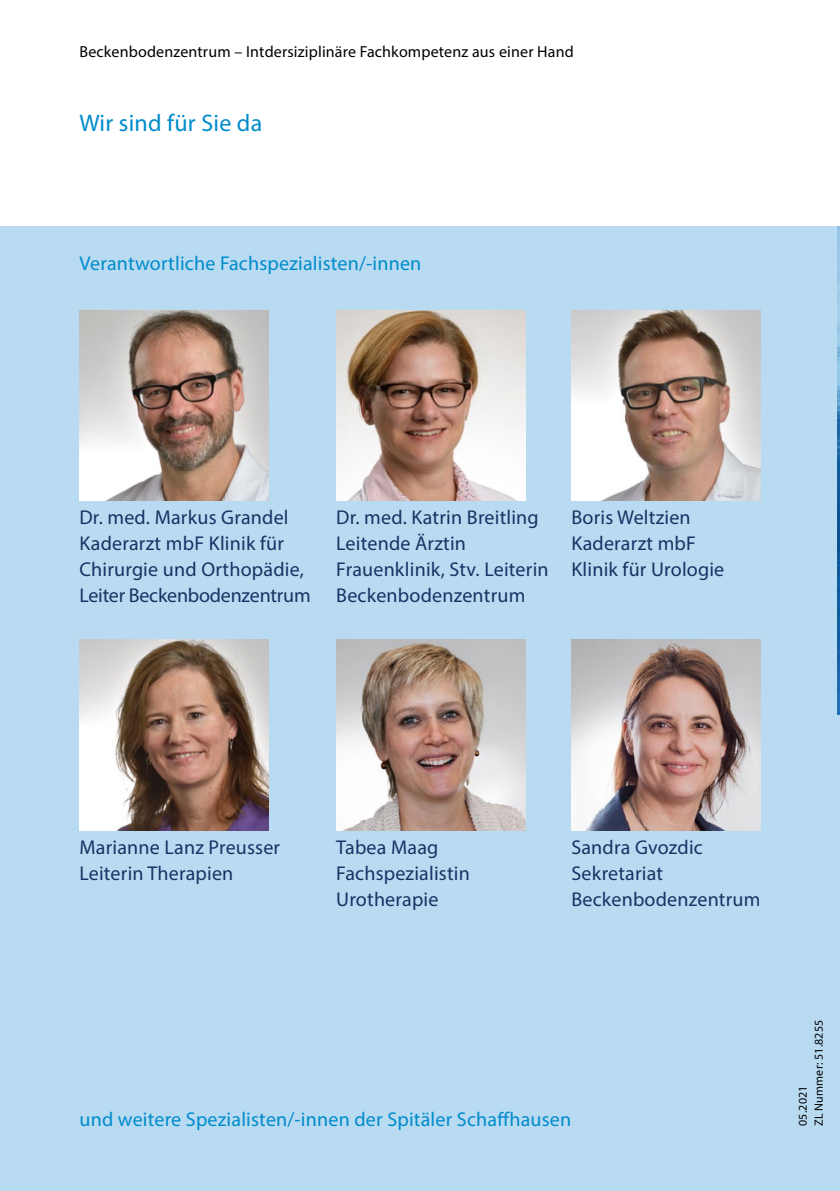
<style>
.page{position:relative;width:840px;height:1191px;background:#fff}
.page>*{position:absolute;margin:0;border:0;box-sizing:border-box;transform-origin:0 0}
.t1{font:24px "Myriad Pro";letter-spacing:.01em;color:#008bcb}
.t2{font:20px/26px "Myriad Pro";letter-spacing:.01em;color:#183264}
.t3{font:20px "Myriad Pro";letter-spacing:.01em;color:#008bcb}
.t4{font:16px "Myriad Pro";letter-spacing:.01em;color:#000}
.t5{font:12px/16px "Myriad Pro";letter-spacing:.01em;color:#000}
</style>
<div class="page">
<div style="left:0;top:227px;width:839px;height:964px;background:#b9dbf2"></div>
<img style="left:837px;top:227px;width:2px;height:487px">
<img style="left:79px;top:639px;width:189px;height:191px">
<img style="left:571px;top:639px;width:189px;height:191px">
<img style="left:336px;top:639px;width:189px;height:191px">
<img style="left:79px;top:311px;width:189px;height:189px">
<img style="left:571px;top:311px;width:189px;height:189px">
<img style="left:336px;top:311px;width:189px;height:189px">
<p class="t4" style="left:79px;top:42px;width:495px">Beckenbodenzentrum – Intdersiziplinäre Fachkompetenz aus einer Hand</p>
<p class="t1" style="left:79px;top:109px;width:184px">Wir sind für Sie da</p>
<p class="t3" style="left:79px;top:251px;width:343px">Verantwortliche Fachspezialisten/-innen</p>
<p class="t2" style="left:79px;top:503px;width:233px">Dr. med. Markus Grandel<br>Kaderarzt mbF Klinik für<br>Chirurgie und Orthopädie,<br>Leiter Beckenbodenzentrum</p>
<p class="t2" style="left:336px;top:503px;width:214px">Dr. med. Katrin Breitling<br>Leitende Ärztin<br>Frauenklinik, Stv. Leiterin<br>Beckenbodenzentrum</p>
<p class="t2" style="left:571px;top:503px;width:154px">Boris Weltzien<br>Kaderarzt mbF<br>Klinik für Urologie</p>
<p class="t2" style="left:79px;top:834px;width:202px">Marianne Lanz Preusser<br>Leiterin Therapien</p>
<p class="t2" style="left:336px;top:834px;width:135px">Tabea Maag<br>Fachspezialistin<br>Urotherapie</p>
<p class="t2" style="left:571px;top:834px;width:190px">Sandra Gvozdic<br>Sekretariat<br>Beckenbodenzentrum</p>
<p class="t3" style="left:79px;top:1106px;width:493px">und weitere Spezialisten/-innen der Spitäler Schaffhausen</p>
<p class="t5" style="left:794px;top:1125px;width:107px;rotate:-90deg">05.2021<br>ZL Nummer: 51.8255</p>
</div>
